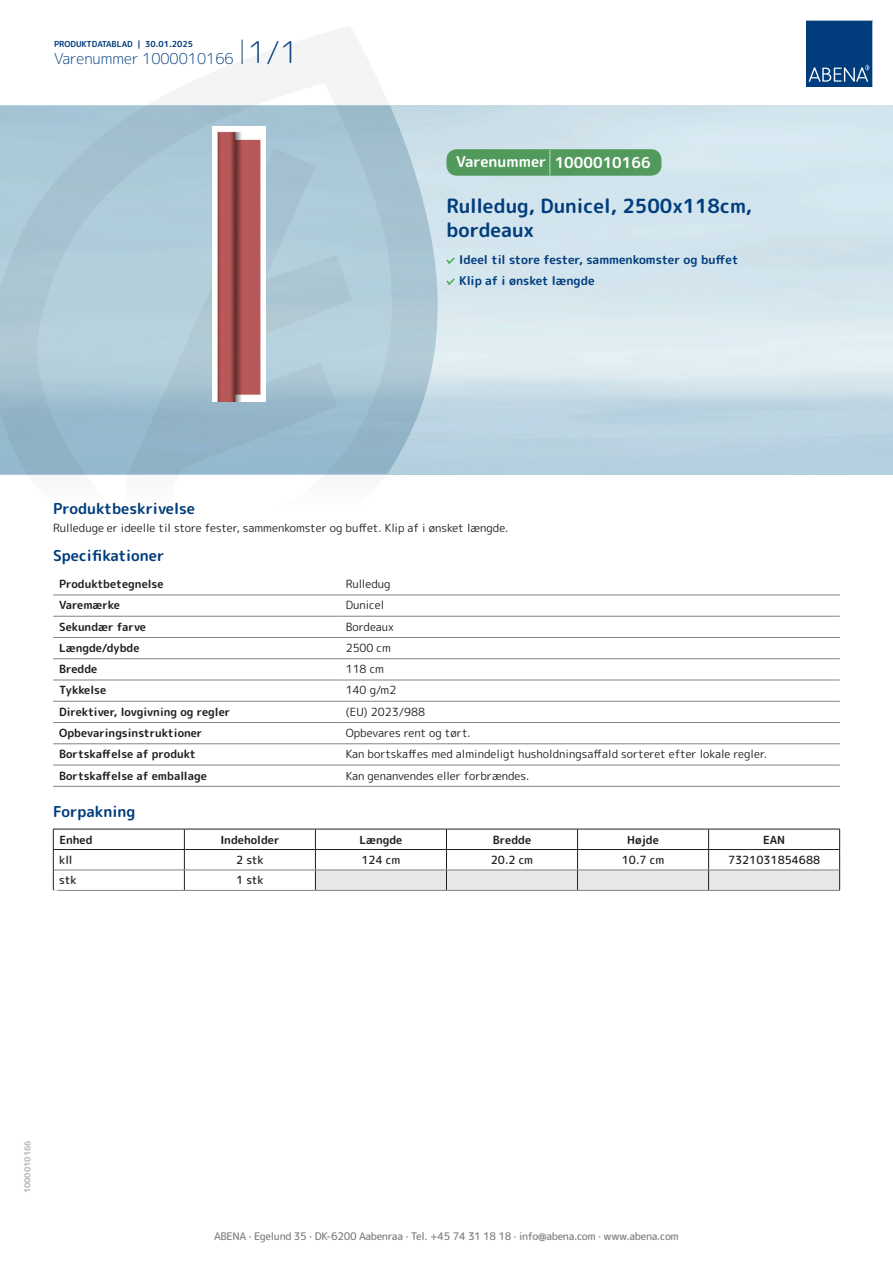
<style>
.page{position:relative;width:893px;height:1263px;background:#fff}
.page>*{position:absolute;margin:0;border:0;box-sizing:border-box;transform-origin:0 0}
.t1{font:700 19.5px/24px "Rounded Mplus 1 c";color:#013d7d}
.t2{font:700 15px "Rounded Mplus 1 c";color:#013d7d}
.t3{font:300 15px "Rounded Mplus 1 c";color:#013d7d}
.t4{font:700 15px "Rounded Mplus 1 c";color:#fff}
.t5{font:700 12px/21px "Rounded Mplus 1 c";color:#013d7d}
.t6{font:11.25px "Rounded Mplus 1 c";color:#231f20}
.t7{font:700 11.25px "Rounded Mplus 1 c";color:#231f20}
.t8{font:500 11.25px "Rounded Mplus 1 c";color:#231f20}
.t9{font:500 10.5px "Rounded Mplus 1 c";letter-spacing:-.03em;color:#808285}
.t10{font:700 10.5px "Rounded Mplus 1 c";color:#fff}
.t11{font:700 8.25px "Rounded Mplus 1 c";color:#013d7d}
.t12{font:700 8.25px "Rounded Mplus 1 c";color:#b2b3b7}
.s1{font-size:30px}
.s2{font-size:25.5px}
</style>
<div class="page">
<svg style="left:0;top:26px;width:439px;height:569px"></svg>
<svg style="left:0;top:106px;width:438px;height:368px;background:#a8c6d4"></svg>
<svg style="left:242px;top:40px;width:1px;height:24px"></svg>
<svg style="left:806px;top:20px;width:67px;height:67px;background:#144b86"></svg>
<img style="left:213px;top:127px;width:52px;height:275px">
<hr style="left:53px;top:595px;width:287px;height:1px;background:#808285">
<hr style="left:340px;top:595px;width:500px;height:1px;background:#808285">
<hr style="left:53px;top:616px;width:287px;height:1px;background:#808285">
<hr style="left:340px;top:616px;width:500px;height:1px;background:#808285">
<hr style="left:53px;top:637px;width:287px;height:1px;background:#808285">
<hr style="left:340px;top:637px;width:500px;height:1px;background:#808285">
<hr style="left:53px;top:658px;width:287px;height:1px;background:#808285">
<hr style="left:340px;top:658px;width:500px;height:1px;background:#808285">
<hr style="left:53px;top:680px;width:287px;height:1px;background:#808285">
<hr style="left:340px;top:680px;width:500px;height:1px;background:#808285">
<hr style="left:53px;top:701px;width:287px;height:1px;background:#808285">
<hr style="left:340px;top:701px;width:500px;height:1px;background:#808285">
<hr style="left:53px;top:722px;width:287px;height:1px;background:#808285">
<hr style="left:340px;top:722px;width:500px;height:1px;background:#808285">
<hr style="left:53px;top:743px;width:287px;height:1px;background:#808285">
<hr style="left:340px;top:743px;width:500px;height:1px;background:#808285">
<hr style="left:53px;top:765px;width:287px;height:1px;background:#808285">
<hr style="left:340px;top:765px;width:500px;height:1px;background:#808285">
<hr style="left:53px;top:786px;width:287px;height:1px;background:#808285">
<hr style="left:340px;top:786px;width:500px;height:1px;background:#808285">
<hr style="left:53px;top:829px;width:131px;height:1px;background:#231f20">
<hr style="left:184px;top:829px;width:131px;height:1px;background:#231f20">
<hr style="left:53px;top:849px;width:131px;height:1px;background:#231f20">
<hr style="left:184px;top:849px;width:131px;height:1px;background:#231f20">
<svg style="left:53px;top:829px;width:1px;height:61px"></svg>
<svg style="left:184px;top:829px;width:1px;height:61px"></svg>
<svg style="left:315px;top:829px;width:525px;height:61px"></svg>
<hr style="left:54px;top:870px;width:130px;height:1px;background:#808285">
<hr style="left:184px;top:870px;width:131px;height:1px;background:#808285">
<hr style="left:315px;top:870px;width:131px;height:1px;background:#808285">
<hr style="left:446px;top:870px;width:131px;height:1px;background:#808285">
<hr style="left:577px;top:870px;width:132px;height:1px;background:#808285">
<hr style="left:709px;top:870px;width:130px;height:1px;background:#808285">
<hr style="left:53px;top:890px;width:131px;height:1px;background:#808285">
<hr style="left:184px;top:890px;width:131px;height:1px;background:#808285">
<hr style="left:315px;top:890px;width:131px;height:1px;background:#808285">
<hr style="left:446px;top:890px;width:131px;height:1px;background:#808285">
<hr style="left:577px;top:890px;width:132px;height:1px;background:#808285">
<hr style="left:709px;top:890px;width:131px;height:1px;background:#808285">
<svg style="left:446px;top:257px;width:9px;height:7px"></svg>
<svg style="left:446px;top:278px;width:9px;height:7px"></svg>
<div style="left:446px;top:149px;width:215px;height:27px;background:#52995c;border-radius:10px"></div>
<p class="t11" style="left:54px;top:38px;width:141px">PRODUKTDATABLAD | 30.01.2025</p>
<h2 class="t3" style="left:54px;top:48px;width:246px">Varenummer 1000010166 <span class="s1">1/1</span></h2>
<h2 class="t4" style="left:456px;top:152px;width:196px">Varenummer <span class="s2">|</span> 1000010166</h2>
<h1 class="t1" style="left:446px;top:194px;width:307px">Rulledug, Dunicel, 2500x118cm, bordeaux</h1>
<p class="t5" style="left:459px;top:249px;width:281px">Ideel til store fester, sammenkomster og buffet<br>Klip af i ønsket længde</p>
<h2 class="t2" style="left:53px;top:498px;width:143px">Produktbeskrivelse</h2>
<p class="t6" style="left:53px;top:520px;width:457px">Rulleduge er ideelle til store fester, sammenkomster og buffet. Klip af i ønsket længde.</p>
<h2 class="t2" style="left:53px;top:545px;width:113px">Specifikationer</h2>
<p class="t7" style="left:59px;top:576px;width:106px">Produktbetegnelse</p>
<p class="t6" style="left:346px;top:576px;width:46px">Rulledug</p>
<p class="t7" style="left:59px;top:597px;width:62px">Varemærke</p>
<p class="t6" style="left:346px;top:597px;width:40px">Dunicel</p>
<p class="t7" style="left:59px;top:618px;width:88px">Sekundær farve</p>
<p class="t6" style="left:346px;top:618px;width:50px">Bordeaux</p>
<p class="t7" style="left:59px;top:640px;width:82px">Længde/dybde</p>
<p class="t6" style="left:346px;top:640px;width:47px">2500 cm</p>
<p class="t7" style="left:59px;top:661px;width:40px">Bredde</p>
<p class="t6" style="left:346px;top:661px;width:40px">118 cm</p>
<p class="t7" style="left:59px;top:682px;width:49px">Tykkelse</p>
<p class="t6" style="left:346px;top:682px;width:52px">140 g/m2</p>
<p class="t7" style="left:59px;top:704px;width:173px">Direktiver, lovgivning og regler</p>
<p class="t6" style="left:346px;top:704px;width:81px">(EU) 2023/988</p>
<p class="t7" style="left:59px;top:725px;width:145px">Opbevaringsinstruktioner</p>
<p class="t6" style="left:346px;top:725px;width:127px">Opbevares rent og tørt.</p>
<p class="t7" style="left:59px;top:746px;width:138px">Bortskaffelse af produkt</p>
<p class="t6" style="left:346px;top:746px;width:423px">Kan bortskaffes med almindeligt husholdningsaffald sorteret efter lokale regler.</p>
<p class="t7" style="left:59px;top:767px;width:149px">Bortskaffelse af emballage</p>
<p class="t6" style="left:346px;top:767px;width:185px">Kan genanvendes eller forbrændes.</p>
<h2 class="t2" style="left:53px;top:800px;width:84px">Forpakning</h2>
<p class="t7" style="left:59px;top:831px;width:35px">Enhed</p>
<p class="t7" style="left:220px;top:831px;width:61px">Indeholder</p>
<p class="t7" style="left:359px;top:831px;width:44px">Længde</p>
<p class="t7" style="left:493px;top:831px;width:40px">Bredde</p>
<p class="t7" style="left:627px;top:831px;width:33px">Højde</p>
<p class="t7" style="left:763px;top:831px;width:24px">EAN</p>
<p class="t8" style="left:59px;top:852px;width:15px">kll</p>
<p class="t8" style="left:236px;top:852px;width:29px">2 stk</p>
<p class="t8" style="left:362px;top:852px;width:40px">124 cm</p>
<p class="t8" style="left:491px;top:852px;width:44px">20.2 cm</p>
<p class="t8" style="left:622px;top:852px;width:44px">10.7 cm</p>
<p class="t8" style="left:728px;top:852px;width:94px">7321031854688</p>
<p class="t8" style="left:59px;top:872px;width:19px">stk</p>
<p class="t8" style="left:236px;top:872px;width:29px">1 stk</p>
<p class="t10" style="left:53px;top:886px;width:7px">*</p>
<p class="t12" style="left:22px;top:1193px;width:54px;rotate:-90deg">1000010166</p>
<p class="t9" style="left:214px;top:1229px;width:466px">ABENA · Egelund 35 · DK-6200 Aabenraa · Tel. +45 74 31 18 18 · info@abena.com · www.abena.com</p>
</div>
